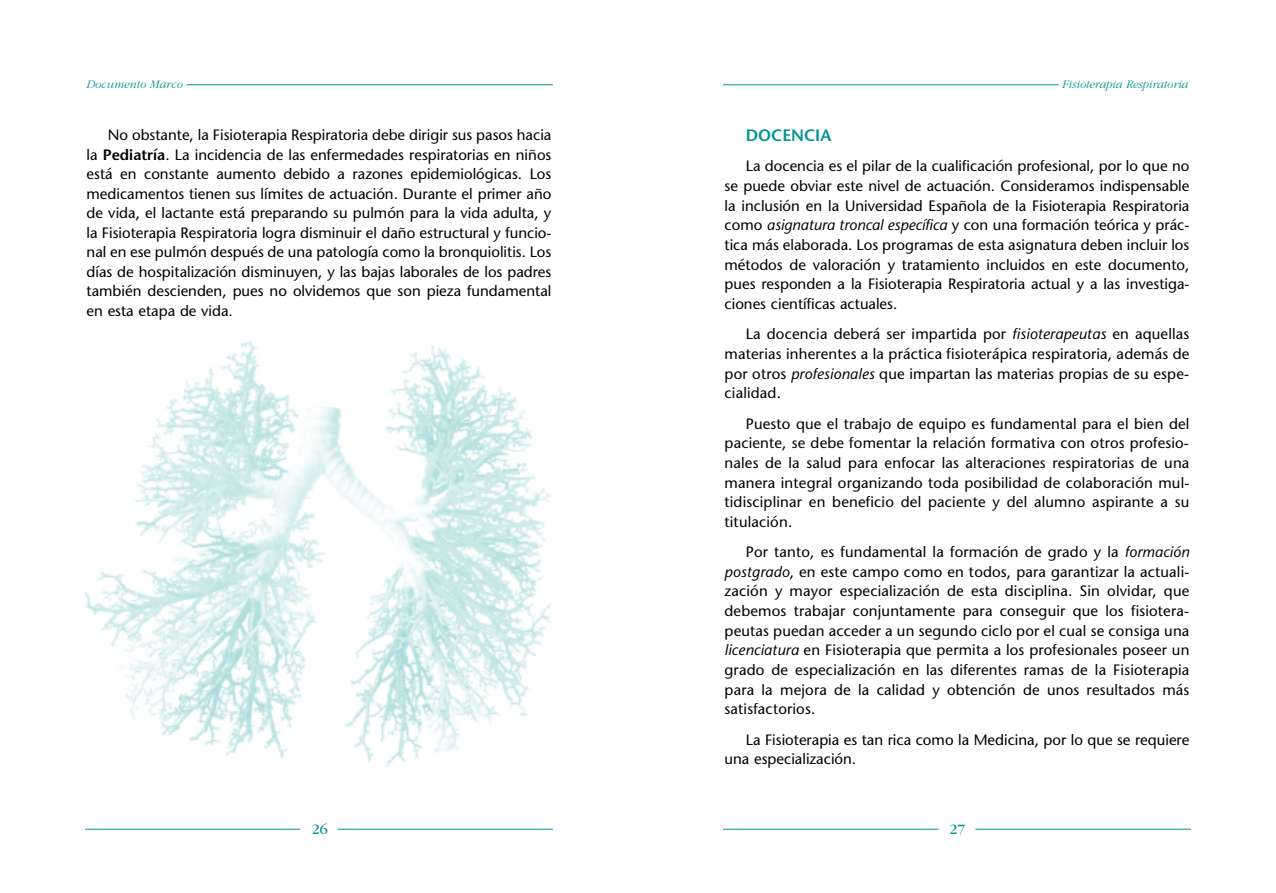
<style>
.page{position:relative;width:1276px;height:893px;background:#fff}
.page>*{position:absolute;margin:0;border:0;box-sizing:border-box;transform-origin:0 0}
.t1{font:600 16.5px "Stone Sans";color:#009492}
.t2{font:15px/19.6px "Stone Sans";color:#000;text-align:justify}
.t3{font:15px "Garamond";color:#009492}
.t4{font:italic 300 12px "Garamond";color:#009492}
.s1{font-weight:600}
.s2{font-style:italic}
</style>
<div class="page">
<img style="left:85px;top:341px;width:467px;height:427px">
<hr style="left:187px;top:85px;width:366px;height:1px;background:#009492">
<hr style="left:337px;top:829px;width:216px;height:1px;background:#009492">
<hr style="left:85px;top:829px;width:215px;height:1px;background:#009492">
<hr style="left:975px;top:829px;width:216px;height:1px;background:#009492">
<hr style="left:723px;top:829px;width:215px;height:1px;background:#009492">
<hr style="left:723px;top:85px;width:335px;height:1px;background:#009492">
<p class="t4" style="left:87px;top:77px;width:98px">Documento Marco</p>
<p class="t4" style="left:1062px;top:77px;width:128px">Fisioterapia Respiratoria</p>
<p class="t2" style="left:87px;top:127px;width:466px;text-indent:21px">No obstante, la Fisioterapia Respiratoria debe dirigir sus pasos hacia la <span class="s1">Pediatría</span>. La incidencia de las enfermedades respiratorias en niños está en constante aumento debido a razones epidemiológicas. Los medicamentos tienen sus límites de actuación. Durante el primer año de vida, el lactante está preparando su pulmón para la vida adulta, y la Fisioterapia Respiratoria logra disminuir el daño estructural y funcio&shy;nal en ese pulmón después de una patología como la bronquiolitis. Los días de hospitalización disminuyen, y las bajas laborales de los padres también descienden, pues no olvidemos que son pieza fundamental en esta etapa de vida.</p>
<p class="t1" style="left:746px;top:129px;width:87px">DOCENCIA</p>
<p class="t2" style="left:724px;top:158px;width:466px;text-indent:21px">La docencia es el pilar de la cualificación profesional, por lo que no se puede obviar este nivel de actuación. Consideramos indispensable la inclusión en la Universidad Española de la Fisioterapia Respiratoria como <span class="s2">asignatura troncal específica</span> y con una formación teórica y prác&shy;tica más elaborada. Los programas de esta asignatura deben incluir los métodos de valoración y tratamiento incluidos en este documento, pues responden a la Fisioterapia Respiratoria actual y a las investiga&shy;ciones científicas actuales.</p>
<p class="t2" style="left:724px;top:326px;width:466px;text-indent:21px">La docencia deberá ser impartida por <span class="s2">fisioterapeutas</span> en aquellas materias inherentes a la práctica fisioterápica respiratoria, además de por otros <span class="s2">profesionales</span> que impartan las materias propias de su espe&shy;cialidad.</p>
<p class="t2" style="left:724px;top:415px;width:466px;text-indent:21px">Puesto que el trabajo de equipo es fundamental para el bien del paciente, se debe fomentar la relación formativa con otros profesio&shy;nales de la salud para enfocar las alteraciones respiratorias de una manera integral organizando toda posibilidad de colaboración mul&shy;tidisciplinar en beneficio del paciente y del alumno aspirante a su titulación.</p>
<p class="t2" style="left:724px;top:544px;width:466px;text-indent:21px">Por tanto, es fundamental la formación de grado y la <span class="s2">formación postgrado</span>, en este campo como en todos, para garantizar la actuali&shy;zación y mayor especialización de esta disciplina. Sin olvidar, que debemos trabajar conjuntamente para conseguir que los fisiotera&shy;peutas puedan acceder a un segundo ciclo por el cual se consiga una <span class="s2">licenciatura</span> en Fisioterapia que permita a los profesionales poseer un grado de especialización en las diferentes ramas de la Fisioterapia para la mejora de la calidad y obtención de unos resultados más satisfactorios.</p>
<p class="t2" style="left:724px;top:731px;width:466px;text-indent:21px">La Fisioterapia es tan rica como la Medicina, por lo que se requiere una especialización.</p>
<p class="t3" style="left:312px;top:824px;width:17px">26</p>
<p class="t3" style="left:949px;top:824px;width:17px">27</p>
</div>
